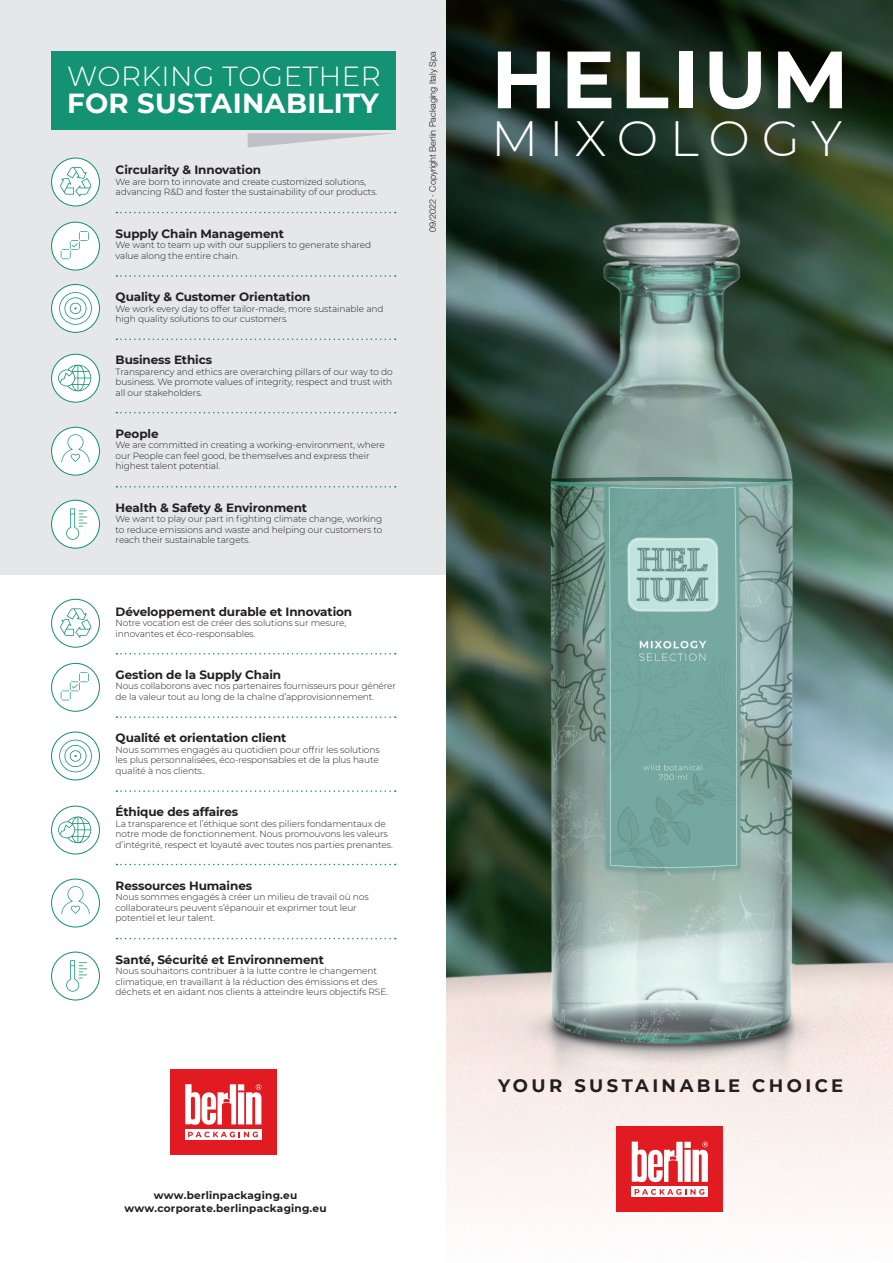
<style>
.page{position:relative;width:893px;height:1263px;background:#fff}
.page>*{position:absolute;margin:0;border:0;box-sizing:border-box;transform-origin:0 0}
.t1{font:700 81px "Montserrat";letter-spacing:.05em;color:#fff}
.t2{font:300 49.5px "Montserrat";letter-spacing:.22em;color:#fff}
.t3{font:700 27.6px "Montserrat";letter-spacing:.01em;color:#fff}
.t4{font:300 27.6px "Montserrat";letter-spacing:.02em;color:#fff}
.t5{font:700 18px "Montserrat";letter-spacing:.19em;color:#231f20}
.t6{font:700 12px "Montserrat";letter-spacing:-.01em;color:#231f20}
.t7{font:700 10.5px/12.6px "Montserrat";letter-spacing:.02em;color:#231f20;text-align:center}
.t8{font:300 9px/10.5px "Montserrat";letter-spacing:-.01em;color:#231f20}
.t9{font:300 9px "Helvetica Neue LT Std";color:#231f20}
</style>
<div class="page">
<div style="left:0;top:0;width:497px;height:574px;background:#e6e7e9"></div>
<img style="left:497px;top:0;width:297px;height:315px">
<img style="left:794px;top:0;width:99px;height:1216px">
<img style="left:497px;top:315px;width:297px;height:898px">
<img style="left:446px;top:0;width:51px;height:1209px">
<div style="left:617px;top:1126px;width:106px;height:86px;background:#e21a21"></div>
<div style="left:632px;top:1187px;width:76px;height:10px;background:#fff"></div>
<svg style="left:632px;top:1141px;width:76px;height:41px"></svg>
<svg style="left:635px;top:1189px;width:69px;height:6px"></svg>
<div style="left:170px;top:1069px;width:106px;height:85px;background:#e21a21"></div>
<svg style="left:185px;top:1129px;width:76px;height:10px"></svg>
<svg style="left:185px;top:1084px;width:76px;height:41px"></svg>
<svg style="left:188px;top:1131px;width:70px;height:6px"></svg>
<div style="left:52px;top:158px;width:47px;height:48px;background:#fff;border-radius:50%"></div>
<div style="left:51px;top:158px;width:49px;height:48px;border:1px solid #10906e;border-radius:50%"></div>
<svg style="left:60px;top:167px;width:31px;height:30px"></svg>
<div style="left:51px;top:599px;width:49px;height:49px;border:1px solid #10906e;border-radius:50%"></div>
<svg style="left:60px;top:608px;width:31px;height:30px"></svg>
<div style="left:52px;top:354px;width:47px;height:48px;background:#fff;border-radius:50%"></div>
<div style="left:51px;top:354px;width:49px;height:49px;border:1px solid #10906e;border-radius:50%"></div>
<svg style="left:58px;top:365px;width:33px;height:26px"></svg>
<div style="left:51px;top:806px;width:49px;height:48px;border:1px solid #10906e;border-radius:50%"></div>
<svg style="left:58px;top:816px;width:33px;height:27px"></svg>
<div style="left:52px;top:284px;width:47px;height:48px;background:#fff;border-radius:50%"></div>
<div style="left:51px;top:284px;width:49px;height:49px;border:1px solid #10906e;border-radius:50%"></div>
<svg style="left:59px;top:292px;width:33px;height:33px"></svg>
<div style="left:51px;top:732px;width:49px;height:48px;border:1px solid #10906e;border-radius:50%"></div>
<svg style="left:59px;top:740px;width:33px;height:32px"></svg>
<div style="left:52px;top:222px;width:47px;height:48px;background:#fff;border-radius:50%"></div>
<div style="left:51px;top:222px;width:49px;height:48px;border:1px solid #10906e;border-radius:50%"></div>
<svg style="left:61px;top:231px;width:28px;height:28px"></svg>
<div style="left:51px;top:663px;width:49px;height:49px;border:1px solid #10906e;border-radius:50%"></div>
<svg style="left:61px;top:672px;width:28px;height:28px"></svg>
<div style="left:51px;top:51px;width:344px;height:78px;background:#139373"></div>
<svg style="left:248px;top:133px;width:145px;height:15px"></svg>
<svg style="left:116px;top:212px;width:280px;height:1px"></svg>
<svg style="left:116px;top:653px;width:280px;height:1px"></svg>
<svg style="left:116px;top:275px;width:280px;height:2px"></svg>
<svg style="left:116px;top:716px;width:280px;height:2px"></svg>
<svg style="left:116px;top:338px;width:280px;height:2px"></svg>
<svg style="left:116px;top:790px;width:280px;height:2px"></svg>
<svg style="left:116px;top:412px;width:280px;height:1px"></svg>
<svg style="left:116px;top:864px;width:280px;height:1px"></svg>
<svg style="left:116px;top:486px;width:280px;height:1px"></svg>
<svg style="left:116px;top:938px;width:280px;height:1px"></svg>
<div style="left:52px;top:427px;width:47px;height:48px;background:#fff;border-radius:50%"></div>
<div style="left:51px;top:427px;width:49px;height:49px;border:1px solid #10906e;border-radius:50%"></div>
<svg style="left:61px;top:434px;width:29px;height:28px"></svg>
<div style="left:51px;top:879px;width:49px;height:48px;border:1px solid #10906e;border-radius:50%"></div>
<svg style="left:61px;top:886px;width:29px;height:28px"></svg>
<div style="left:52px;top:500px;width:47px;height:48px;background:#fff;border-radius:50%"></div>
<div style="left:51px;top:500px;width:49px;height:48px;border:1px solid #10906e;border-radius:50%"></div>
<svg style="left:66px;top:508px;width:21px;height:32px"></svg>
<div style="left:51px;top:952px;width:49px;height:48px;border:1px solid #10906e;border-radius:50%"></div>
<svg style="left:66px;top:960px;width:21px;height:31px"></svg>
<h3 class="t4" style="left:67px;top:57px;width:315px">WORKING TOGETHER</h3>
<h3 class="t3" style="left:67px;top:84px;width:313px">FOR SUSTAINABILITY</h3>
<h3 class="t6" style="left:116px;top:162px;width:147px">Circularity &amp; Innovation</h3>
<p class="t8" style="left:116px;top:176px;width:263px">We are born to innovate and create customized solutions, advancing R&amp;D and foster the sustainability of our products.</p>
<h3 class="t6" style="left:116px;top:225px;width:170px">Supply Chain Management</h3>
<p class="t8" style="left:116px;top:239px;width:257px">We want to team up with our suppliers to generate shared value along the entire chain.</p>
<h3 class="t6" style="left:116px;top:288px;width:196px">Quality &amp; Customer Orientation</h3>
<p class="t8" style="left:116px;top:303px;width:269px">We work every day to offer tailor-made, more sustainable and high quality solutions to our customers.</p>
<h3 class="t6" style="left:116px;top:351px;width:98px">Business Ethics</h3>
<p class="t8" style="left:116px;top:366px;width:278px;text-align:justify">Transparency and ethics are overarching pillars of our way to do business. We promote values of integrity, respect and trust with all our stakeholders.</p>
<h3 class="t6" style="left:116px;top:425px;width:44px">People</h3>
<p class="t8" style="left:116px;top:440px;width:271px">We are committed in creating a working-environment, where our People can feel good, be themselves and express their highest talent potential.</p>
<h3 class="t6" style="left:116px;top:499px;width:193px">Health &amp; Safety &amp; Environment</h3>
<p class="t8" style="left:116px;top:514px;width:268px;text-align:justify">We want to play our part in fighting climate change, working to reduce emissions and waste and helping our customers to reach their sustainable targets.</p>
<h3 class="t6" style="left:116px;top:603px;width:238px">Développement durable et Innovation</h3>
<p class="t8" style="left:116px;top:617px;width:232px">Notre vocation est de créer des solutions sur mesure, innovantes et éco-responsables.</p>
<h3 class="t6" style="left:116px;top:666px;width:167px">Gestion de la Supply Chain</h3>
<p class="t8" style="left:116px;top:681px;width:282px">Nous collaborons avec nos partenaires fournisseurs pour générer de la valeur tout au long de la chaîne d’approvisionnement.</p>
<h3 class="t6" style="left:116px;top:729px;width:172px">Qualité et orientation client</h3>
<p class="t8" style="left:116px;top:744px;width:266px;text-align:justify">Nous sommes engagés au quotidien pour offrir les solutions les plus personnalisées, éco-responsables et de la plus haute qualité à nos clients..</p>
<h3 class="t6" style="left:116px;top:803px;width:124px">Éthique des affaires</h3>
<p class="t8" style="left:116px;top:818px;width:279px">La transparence et l’éthique sont des piliers fondamentaux de notre mode de fonctionnement. Nous promouvons les valeurs d’intégrité, respect et loyauté avec toutes nos parties prenantes.</p>
<h3 class="t6" style="left:116px;top:877px;width:138px">Ressources Humaines</h3>
<p class="t8" style="left:116px;top:891px;width:255px">Nous sommes engagés à créer un milieu de travail où nos collaborateurs peuvent s’épanouir et exprimer tout leur potentiel et leur talent.</p>
<h3 class="t6" style="left:116px;top:951px;width:210px">Santé, Sécurité et Environnement</h3>
<p class="t8" style="left:116px;top:965px;width:274px">Nous souhaitons contribuer à la lutte contre le changement climatique, en travaillant à la réduction des émissions et des déchets et en aidant nos clients à atteindre leurs objectifs RSE.</p>
<p class="t9" style="left:427px;top:232px;width:183px;rotate:-90deg">09/2022 ∙ Copyright Berlin Packaging Italy Spa</p>
<p class="t7" style="left:124px;top:1188px;width:204px">www.berlinpackaging.eu www.corporate.berlinpackaging.eu</p>
<h1 class="t1" style="left:491px;top:21px;width:359px">HELIUM</h1>
<h2 class="t2" style="left:491px;top:105px;width:352px">MIXOLOGY</h2>
<h3 class="t5" style="left:498px;top:1072px;width:347px">YOUR SUSTAINABLE CHOICE</h3>
</div>
